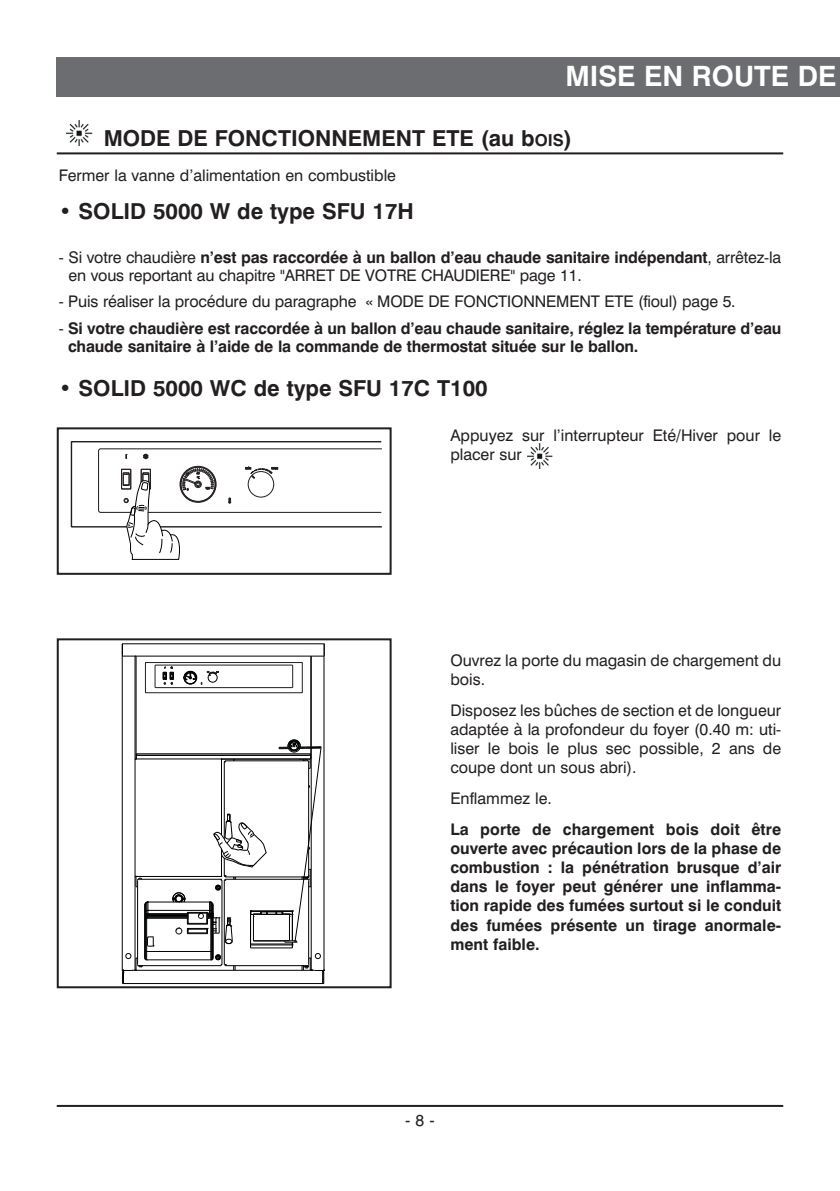
<style>
.page{position:relative;width:840px;height:1191px;background:#fff}
.page>*{position:absolute;margin:0;border:0;box-sizing:border-box;transform-origin:0 0}
.t1{font:700 28px "Swiss 721 BT";color:#fff}
.t2{font:700 22px "Swiss 721 BT";color:#231f20}
.t3{font:16px/19.2px "Swiss 721 BT";color:#231f20}
.t4{font:700 16px/19.2px "Swiss 721 BT";letter-spacing:-.01em;color:#231f20;text-align:justify}
.t5{font:16px "Helvetica";color:#231f20}
.s1{font-size:16.4px}
.s2{font-weight:700}
.s3{font-weight:400}
</style>
<div class="page">
<hr style="left:57px;top:1105px;width:725px;height:2px;background:#231f20">
<div style="left:57px;top:57px;width:782px;height:39px;background:#6c6d70"></div>
<hr style="left:135px;top:970px;width:176px;height:1px;background:#010202">
<hr style="left:123px;top:983px;width:199px;height:1px;background:#010202">
<hr style="left:137px;top:880px;width:1px;height:84px;background:#010202">
<hr style="left:137px;top:879px;width:84px;height:1px;background:#010202">
<hr style="left:137px;top:965px;width:84px;height:1px;background:#010202">
<hr style="left:122px;top:644px;width:1px;height:326px;background:#010202">
<hr style="left:135px;top:656px;width:1px;height:314px;background:#010202">
<hr style="left:323px;top:656px;width:1px;height:314px;background:#010202">
<hr style="left:311px;top:656px;width:1px;height:91px;background:#010202">
<hr style="left:310px;top:656px;width:1px;height:91px;background:#010202">
<hr style="left:136px;top:758px;width:174px;height:1px;background:#010202">
<hr style="left:136px;top:753px;width:174px;height:1px;background:#010202">
<hr style="left:137px;top:755px;width:172px;height:1px;background:#010202">
<div style="left:135px;top:876px;width:86px;height:1px;border:1px solid #010202"></div>
<hr style="left:123px;top:643px;width:201px;height:1px;background:#010202">
<svg style="left:310px;top:643px;width:15px;height:14px"></svg>
<hr style="left:136px;top:656px;width:174px;height:1px;background:#010202">
<svg style="left:135px;top:876px;width:7px;height:11px"></svg>
<svg style="left:122px;top:643px;width:16px;height:117px"></svg>
<hr style="left:146px;top:959px;width:65px;height:1px;background:#010202">
<hr style="left:148px;top:901px;width:61px;height:1px;background:#010202">
<hr style="left:144px;top:918px;width:1px;height:40px;background:#010202">
<hr style="left:146px;top:951px;width:65px;height:1px;background:#010202">
<hr style="left:148px;top:910px;width:61px;height:1px;background:#010202">
<hr style="left:146px;top:918px;width:1px;height:33px;background:#010202">
<hr style="left:147px;top:918px;width:40px;height:1px;background:#010202">
<hr style="left:148px;top:913px;width:39px;height:1px;background:#010202">
<hr style="left:148px;top:914px;width:39px;height:1px;background:#010202">
<hr style="left:147px;top:915px;width:40px;height:1px;background:#010202">
<hr style="left:147px;top:916px;width:40px;height:1px;background:#010202">
<hr style="left:147px;top:917px;width:40px;height:1px;background:#010202">
<hr style="left:145px;top:918px;width:1px;height:33px;background:#010202">
<svg style="left:144px;top:901px;width:5px;height:18px"></svg>
<svg style="left:122px;top:936px;width:32px;height:48px"></svg>
<div style="left:154px;top:664px;width:139px;height:24px;border:1px solid #231f20"></div>
<div style="left:145px;top:662px;width:157px;height:31px;border:1px solid #231f20"></div>
<svg style="left:163px;top:666px;width:11px;height:19px"></svg>
<svg style="left:172px;top:739px;width:153px;height:245px"></svg>
<svg style="left:184px;top:671px;width:35px;height:14px"></svg>
<div style="left:57px;top:638px;width:334px;height:350px;border:2px solid #231f20"></div>
<div style="left:57px;top:427px;width:334px;height:148px;border:2px solid #231f20"></div>
<svg style="left:70px;top:441px;width:312px;height:119px"></svg>
<img style="left:67px;top:121px;width:26px;height:25px">
<img style="left:527px;top:444px;width:26px;height:25px">
<hr style="left:57px;top:152px;width:725px;height:2px;background:#231f20">
<h1 class="t1" style="left:565px;top:65px;width:272px">MISE EN ROUTE DE</h1>
<h2 class="t2" style="left:104px;top:130px;width:469px">MODE DE FONCTIONNEMENT ETE (au b<span class="s1">OIS</span>)</h2>
<p class="t3" style="left:59px;top:168px;width:338px">Fermer la vanne d’alimentation en combustible</p>
<h2 class="t2" style="left:59px;top:203px;width:356px">• SOLID 5000 W de type SFU 17H</h2>
<p class="t3" style="left:68px;top:250px;width:713px;line-height:18px;text-indent:-10px">- Si votre chaudière <span class="s2">n’est pas raccordée à un ballon d’eau chaude sanitaire indépendant</span>, arrêtez-la en vous reportant au chapitre "ARRET DE VOTRE CHAUDIERE" page 11.</p>
<p class="t3" style="left:59px;top:294px;width:678px">- Puis réaliser la procédure du paragraphe « MODE DE FONCTIONNEMENT ETE (fioul) page 5.</p>
<p class="t4" style="left:68px;top:321px;width:714px;line-height:18px;text-indent:-9px"><span class="s3">-</span> Si votre chaudière est raccordée à un ballon d’eau chaude sanitaire, réglez la température d’eau chaude sanitaire à l’aide de la commande de thermostat située sur le ballon.</p>
<h2 class="t2" style="left:59px;top:380px;width:430px">• SOLID 5000 WC de type SFU 17C T100</h2>
<p class="t3" style="left:450px;top:427px;width:332px">Appuyez sur l’interrupteur Eté/Hiver pour le placer sur</p>
<p class="t3" style="left:450px;top:652px;width:332px">Ouvrez la porte du magasin de chargement du bois.</p>
<p class="t3" style="left:450px;top:702px;width:332px;text-align:justify">Disposez les bûches de section et de longueur adaptée à la profondeur du foyer (0.40 m: uti&shy;liser le bois le plus sec possible, 2 ans de coupe dont un sous abri).</p>
<p class="t3" style="left:450px;top:790px;width:103px">Enflammez le.</p>
<p class="t4" style="left:450px;top:821px;width:332px">La porte de chargement bois doit être ouverte avec précaution lors de la phase de combustion : la pénétration brusque d’air dans le foyer peut générer une inflamma&shy;tion rapide des fumées surtout si le conduit des fumées présente un tirage anormale&shy;ment faible.</p>
<p class="t5" style="left:405px;top:1114px;width:31px">- 8 -</p>
</div>
